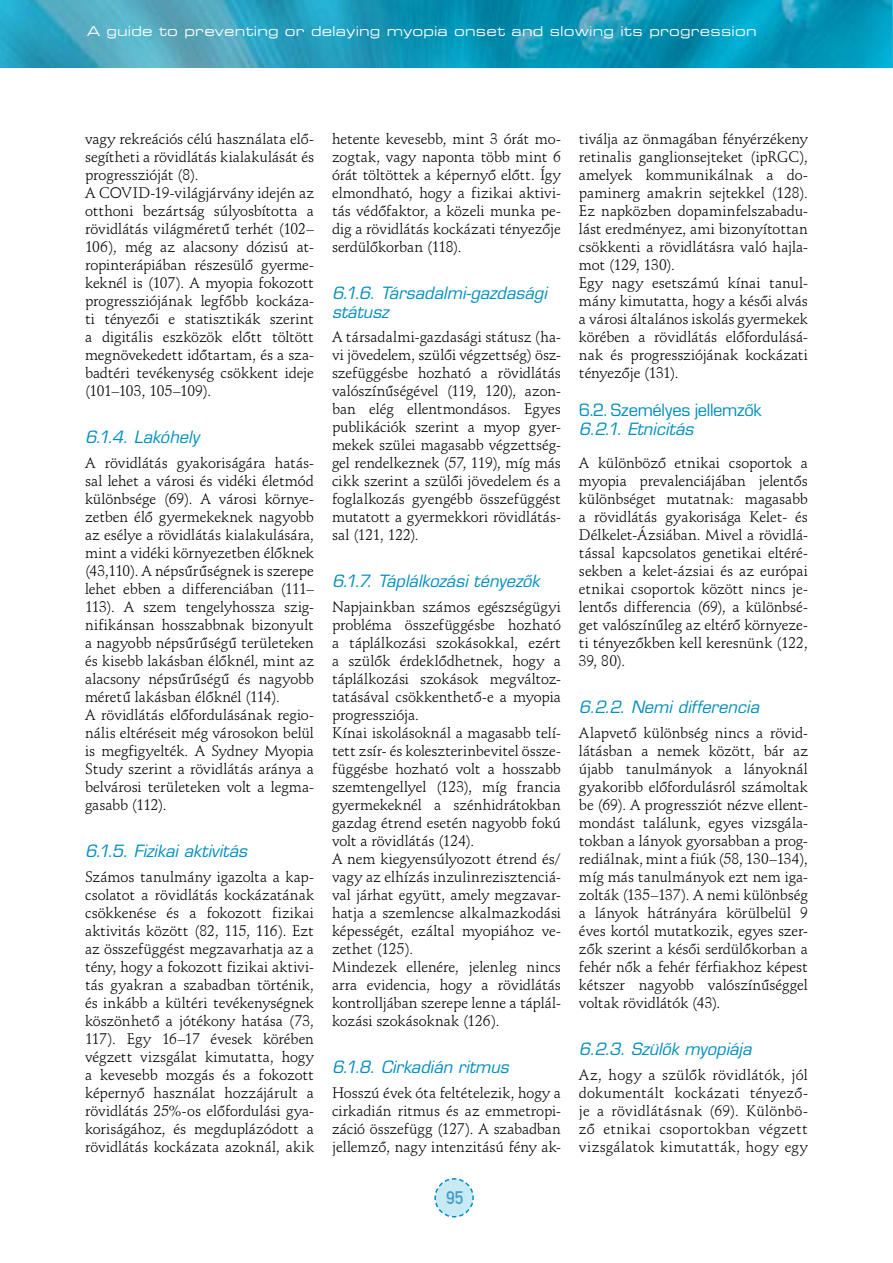
<style>
.page{position:relative;width:893px;height:1263px;background:#fff}
.page>*{position:absolute;margin:0;border:0;box-sizing:border-box;transform-origin:0 0}
.t1{font:18px "DIN Mittelschrift Alt PFL";color:#4a9eca}
.t2{font:italic 16.5px/19.5px "Square 721 PFL";color:#008ec0}
.t3{font:16.5px "Square 721 PFL";letter-spacing:.005em;color:#008ec0}
.t4{font:15px/18px "Schneidler PFL";letter-spacing:-.005em;color:#000;text-align:justify}
.t5{font:13.5px "Square 721 Ex PFL";letter-spacing:.015em;color:#fff}
</style>
<div class="page">
<img style="left:0;top:0;width:893px;height:68px">
<svg style="left:434px;top:1178px;width:40px;height:40px"></svg>
<p class="t5" style="left:87px;top:23px;width:671px">A guide to preventing or delaying myopia onset and slowing its progression</p>
<p class="t4" style="left:85px;top:130px;width:230px;text-align:left">vagy rekreációs célú használata elő&shy;segítheti a rövidlátás kialakulását és progresszióját (8).<br>A COVID-19-világjárvány idején az otthoni bezártság súlyosbította a rövidlátás világméretű terhét (102– 106), még az alacsony dózisú at&shy;ropinterápiában részesülő gyerme&shy;keknél is (107). A myopia fokozott progressziójának legfőbb kockáza&shy;ti tényezői e statisztikák szerint a digitális eszközök előtt töltött megnövekedett időtartam, és a sza&shy;badtéri tevékenység csökkent ideje (101–103, 105–109).</p>
<p class="t2" style="left:85px;top:427px;width:116px">6.1.4. Lakóhely</p>
<p class="t4" style="left:85px;top:454px;width:230px;text-align:left">A rövidlátás gyakoriságára hatás&shy;sal lehet a városi és vidéki életmód különbsége (69). A városi környe&shy;zetben élő gyermekeknek nagyobb az esélye a rövidlátás kialakulására, mint a vidéki környezetben élőknek (43,110). A népsűrűségnek is szerepe lehet ebben a differenciában (111– 113). A szem tengelyhossza szig&shy;nifikánsan hosszabbnak bizonyult a nagyobb népsűrűségű területeken és kisebb lakásban élőknél, mint az alacsony népsűrűségű és nagyobb méretű lakásban élőknél (114).<br>A rövidlátás előfordulásának regio&shy;nális eltéréseit még városokon belül is megfigyelték. A Sydney Myopia Study szerint a rövidlátás aránya a belvárosi területeken volt a legma&shy;gasabb (112).</p>
<p class="t2" style="left:85px;top:841px;width:163px">6.1.5. Fizikai aktivitás</p>
<p class="t4" style="left:85px;top:868px;width:230px">Számos tanulmány igazolta a kap&shy;csolatot a rövidlátás kockázatának csökkenése és a fokozott fizikai aktivitás között (82, 115, 116). Ezt az összefüggést megzavarhatja az a tény, hogy a fokozott fizikai aktivi&shy;tás gyakran a szabadban történik, és inkább a kültéri tevékenységnek köszönhető a jótékony hatása (73, 117). Egy 16–17 évesek körében végzett vizsgálat kimutatta, hogy a kevesebb mozgás és a fokozott képernyő használat hozzájárult a rövidlátás 25%-os előfordulási gya&shy;koriságához, és megduplázódott a rövidlátás kockázata azoknál, akik</p>
<p class="t4" style="left:332px;top:130px;width:230px">hetente kevesebb, mint 3 órát mo&shy;zogtak, vagy naponta több mint 6 órát töltöttek a képernyő előtt. Így elmondható, hogy a fizikai aktivi&shy;tás védőfaktor, a közeli munka pe&shy;dig a rövidlátás kockázati tényezője serdülőkorban (118).</p>
<p class="t2" style="left:332px;top:283px;width:216px">6.1.6. Társadalmi-gazdasági státusz</p>
<p class="t4" style="left:332px;top:328px;width:230px">A társadalmi-gazdasági státusz (ha&shy;vi jövedelem, szülői végzettség) ös - szefüggésbe hozható a rövidlátás valószínűségével (119, 120), azon&shy;ban elég ellentmondásos. Egyes publikációk szerint a myop gyer&shy;mekek szülei magasabb végzettség&shy;gel rendelkeznek (57, 119), míg más cikk szerint a szülői jövedelem és a foglalkozás gyengébb összefüggést mutatott a gyermekkori rövidlátás&shy;sal (121, 122).</p>
<p class="t2" style="left:332px;top:571px;width:209px">6.1.7. Táplálkozási tényezők</p>
<p class="t4" style="left:332px;top:598px;width:230px;text-align:left">Napjainkban számos egészségügyi probléma összefüggésbe hozható a táplálkozási szokásokkal, ezért a szülők érdeklődhetnek, hogy a táplálkozási szokások megváltoz&shy;tatásával csökkenthető-e a myopia progressziója.<br>Kínai iskolásoknál a magasabb telí&shy;tett zsír- és koleszterinbevitel össze&shy;függésbe hozható volt a hosszabb szemtengellyel (123), míg francia gyermekeknél a szénhidrátokban gazdag étrend esetén nagyobb fokú volt a rövidlátás (124).<br>A nem kiegyensúlyozott étrend és/ vagy az elhízás inzulinrezisztenciá&shy;val járhat együtt, amely megzavar&shy;hatja a szemlencse alkalmazkodási képességét, ezáltal myopiához ve&shy;zethet (125).<br>Mindezek ellenére, jelenleg nincs arra evidencia, hogy a rövidlátás kontrolljában szerepe lenne a táplál&shy;kozási szokásoknak (126).</p>
<p class="t2" style="left:332px;top:1057px;width:178px">6.1.8. Cirkadián ritmus</p>
<p class="t4" style="left:332px;top:1084px;width:230px">Hosszú évek óta feltételezik, hogy a cirkadián ritmus és az emmetropi&shy;záció összefügg (127). A szabadban jellemző, nagy intenzitású fény ak-</p>
<p class="t1" style="left:446px;top:1187px;width:19px">95</p>
<p class="t4" style="left:579px;top:130px;width:230px;text-align:left">tiválja az önmagában fényérzékeny retinalis ganglionsejteket (ipRGC), amelyek kommunikálnak a do&shy;paminerg amakrin sejtekkel (128).<br>Ez napközben dopaminfelszabadu&shy;lást eredményez, ami bizonyítottan csökkenti a rövidlátásra való hajla&shy;mot (129, 130).<br>Egy nagy esetszámú kínai tanul&shy;mány kimutatta, hogy a késői alvás a városi általános iskolás gyermekek körében a rövidlátás előfordulásá&shy;nak és progressziójának kockázati tényezője (131).</p>
<p class="t3" style="left:579px;top:400px;width:184px">6.2. Személyes jellemzők</p>
<p class="t2" style="left:579px;top:419px;width:116px">6.2.1. Etnicitás</p>
<p class="t4" style="left:579px;top:454px;width:230px">A különböző etnikai csoportok a myopia prevalenciájában jelentős különbséget mutatnak: magasabb a rövidlátás gyakorisága Kelet- és Délkelet-Ázsiában. Mivel a rövidlá&shy;tással kapcsolatos genetikai eltéré&shy;sekben a kelet-ázsiai és az európai etnikai csoportok között nincs je&shy;lentős differencia (69), a különbsé&shy;get valószínűleg az eltérő környeze&shy;ti tényezőkben kell keresnünk (122, 39, 80).</p>
<p class="t2" style="left:579px;top:697px;width:182px">6.2.2. Nemi differencia</p>
<p class="t4" style="left:579px;top:724px;width:230px">Alapvető különbség nincs a rövid&shy;látásban a nemek között, bár az újabb tanulmányok a lányoknál gyakoribb előfordulásról számoltak be (69). A progressziót nézve ellent&shy;mondást találunk, egyes vizsgála&shy;tokban a lányok gyorsabban a prog&shy;rediálnak, mint a fiúk (58, 130–134), míg más tanulmányok ezt nem iga&shy;zolták (135–137). A nemi különbség a lányok hátrányára körülbelül 9 éves kortól mutatkozik, egyes szer&shy;zők szerint a késői serdülőkorban a fehér nők a fehér férfiakhoz képest kétszer nagyobb valószínűséggel voltak rövidlátók (43).</p>
<p class="t2" style="left:579px;top:1039px;width:174px">6.2.3. Szülők myopiája</p>
<p class="t4" style="left:579px;top:1066px;width:230px">Az, hogy a szülők rövidlátók, jól dokumentált kockázati tényező&shy;je a rövidlátásnak (69). Különbö&shy;ző etnikai csoportokban végzett vizsgálatok kimutatták, hogy egy</p>
</div>
